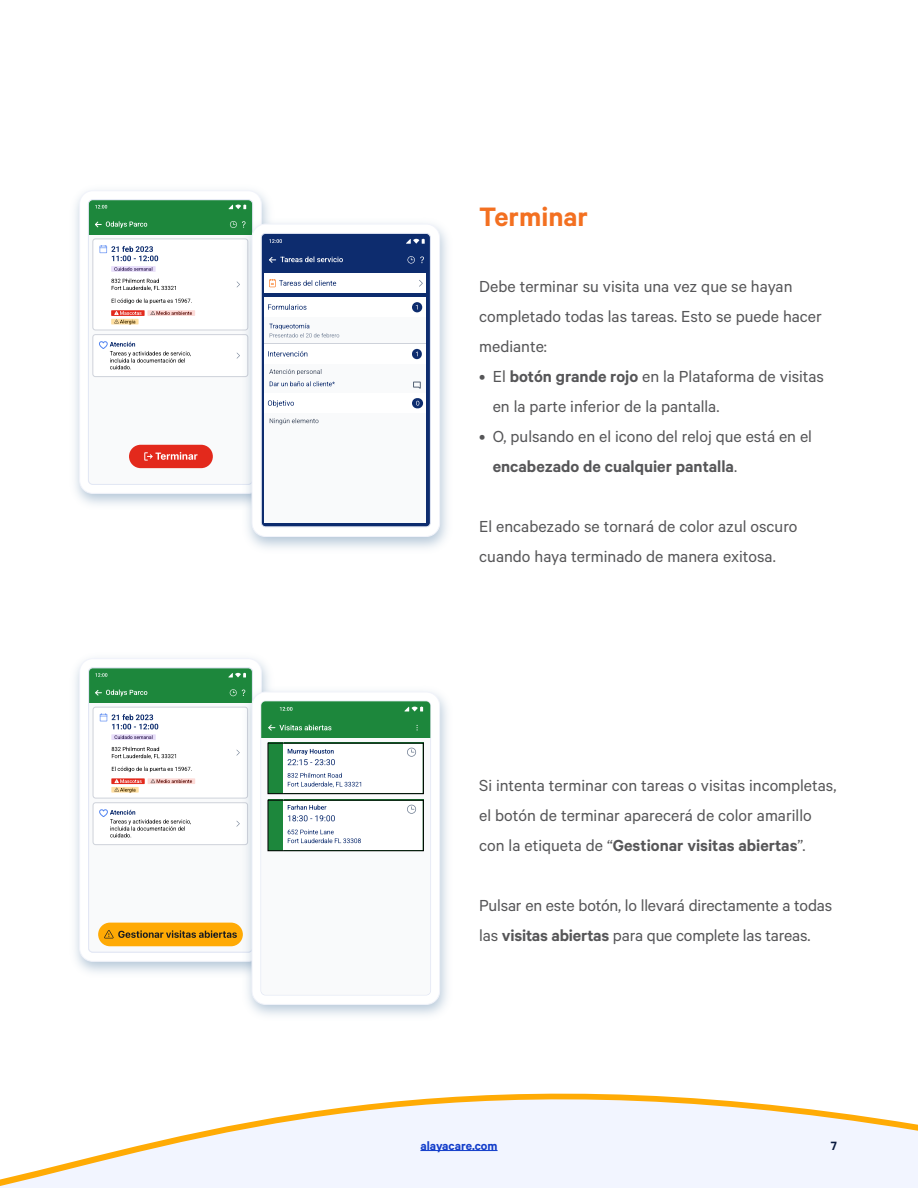
<style>
.page{position:relative;width:918px;height:1188px;background:#fff}
.page>*{position:absolute;margin:0;border:0;box-sizing:border-box;transform-origin:0 0}
.t1{font:600 30px "Calibre";color:#f37021}
.copy{font:18px/30px "Calibre";color:#565658}
.t2{font:600 13.5px "Calibre";color:#113cca}
.t3{font:600 13.5px "Calibre";color:#08193e}
.s1{font-weight:600}
</style>
<div class="page">
<svg style="left:0;top:1093px;width:918px;height:95px;fill:#f2f5ff"></svg>
<hr style="left:420px;top:1150px;width:78px;height:1px;background:#113cca">
<img style="left:75px;top:190px;width:194px;height:315px">
<div style="left:80px;top:191px;width:181px;height:302px;background:#fff;border-radius:13px"></div>
<div style="left:80px;top:191px;width:182px;height:303px;border:1px solid #f1f3fa;border-radius:13px"></div>
<svg style="left:90px;top:234px;width:147px;height:235px"></svg>
<div style="left:93px;top:239px;width:155px;height:91px;background:#fff;border-radius:3px"></div>
<svg style="left:100px;top:245px;width:58px;height:16px"></svg>
<svg style="left:111px;top:266px;width:45px;height:6px"></svg>
<svg style="left:114px;top:267px;width:38px;height:4px"></svg>
<svg style="left:111px;top:279px;width:65px;height:12px"></svg>
<svg style="left:112px;top:299px;width:80px;height:5px"></svg>
<svg style="left:111px;top:310px;width:34px;height:6px"></svg>
<div style="left:147px;top:310px;width:48px;height:6px;background:#fddbd8"></div>
<svg style="left:151px;top:311px;width:41px;height:4px"></svg>
<div style="left:111px;top:319px;width:28px;height:5px;background:#ffdfa0"></div>
<svg style="left:114px;top:311px;width:27px;height:13px"></svg>
<div style="left:93px;top:239px;width:155px;height:91px;border:1px solid #ced2da;border-radius:3px"></div>
<div style="left:93px;top:334px;width:155px;height:43px;background:#fff;border-radius:3px"></div>
<svg style="left:99px;top:341px;width:92px;height:28px"></svg>
<div style="left:93px;top:334px;width:155px;height:43px;border:1px solid #ced2da;border-radius:3px"></div>
<div style="left:88px;top:200px;width:165px;height:34px;background:#1d873c"></div>
<svg style="left:95px;top:221px;width:52px;height:7px"></svg>
<svg style="left:230px;top:221px;width:7px;height:7px"></svg>
<svg style="left:95px;top:205px;width:12px;height:4px"></svg>
<svg style="left:228px;top:205px;width:18px;height:4px"></svg>
<div style="left:129px;top:445px;width:84px;height:23px;background:#e3291c;border-radius:12px"></div>
<svg style="left:144px;top:452px;width:53px;height:9px"></svg>
<div style="left:88px;top:200px;width:165px;height:285px;border:1px solid #e2e7f4;border-radius:4px"></div>
<img style="left:237px;top:213px;width:210px;height:335px">
<div style="left:252px;top:224px;width:188px;height:313px;background:#fff;border-radius:14px"></div>
<div style="left:252px;top:224px;width:188px;height:313px;border:1px solid #f1f3fa;border-radius:14px"></div>
<div style="left:261px;top:234px;width:169px;height:36px;background:#0d2c6e"></div>
<svg style="left:269px;top:256px;width:74px;height:7px"></svg>
<svg style="left:408px;top:256px;width:16px;height:8px"></svg>
<svg style="left:263px;top:270px;width:166px;height:255px"></svg>
<svg style="left:269px;top:239px;width:13px;height:4px"></svg>
<svg style="left:406px;top:239px;width:19px;height:5px"></svg>
<div style="left:261px;top:233px;width:170px;height:294px;border:1px solid #e2e7f4;border-radius:4px"></div>
<img style="left:75px;top:658px;width:194px;height:315px">
<div style="left:80px;top:659px;width:181px;height:302px;background:#fff;border-radius:13px"></div>
<div style="left:80px;top:659px;width:182px;height:302px;border:1px solid #f1f3fa;border-radius:13px"></div>
<svg style="left:89px;top:706px;width:148px;height:246px"></svg>
<div style="left:98px;top:923px;width:145px;height:23px;background:#ffaa05;border-radius:12px"></div>
<svg style="left:104px;top:930px;width:133px;height:8px"></svg>
<div style="left:93px;top:707px;width:155px;height:91px;background:#fff;border-radius:3px"></div>
<svg style="left:100px;top:713px;width:58px;height:16px"></svg>
<svg style="left:111px;top:734px;width:45px;height:6px"></svg>
<svg style="left:115px;top:735px;width:38px;height:4px"></svg>
<svg style="left:112px;top:747px;width:64px;height:12px"></svg>
<svg style="left:112px;top:767px;width:80px;height:5px"></svg>
<div style="left:111px;top:778px;width:34px;height:6px;background:#e3291c"></div>
<div style="left:148px;top:778px;width:47px;height:6px;background:#fddbd8"></div>
<svg style="left:151px;top:779px;width:41px;height:4px"></svg>
<svg style="left:111px;top:787px;width:28px;height:6px"></svg>
<svg style="left:115px;top:779px;width:27px;height:14px"></svg>
<div style="left:93px;top:707px;width:155px;height:91px;border:1px solid #ced2da;border-radius:3px"></div>
<div style="left:93px;top:803px;width:155px;height:42px;background:#fff;border-radius:3px"></div>
<svg style="left:99px;top:809px;width:92px;height:28px"></svg>
<div style="left:93px;top:803px;width:155px;height:42px;border:1px solid #ced2da;border-radius:3px"></div>
<div style="left:89px;top:668px;width:163px;height:35px;background:#1d873c"></div>
<svg style="left:95px;top:689px;width:52px;height:7px"></svg>
<svg style="left:230px;top:689px;width:7px;height:7px"></svg>
<svg style="left:95px;top:673px;width:12px;height:4px"></svg>
<svg style="left:228px;top:673px;width:18px;height:4px"></svg>
<div style="left:88px;top:668px;width:165px;height:284px;border:1px solid #e2e7f4;border-radius:4px"></div>
<img style="left:237px;top:681px;width:210px;height:335px">
<div style="left:252px;top:692px;width:188px;height:312px;background:#fff;border-radius:14px"></div>
<div style="left:252px;top:692px;width:188px;height:313px;border:1px solid #f1f3fa;border-radius:14px"></div>
<div style="left:261px;top:701px;width:169px;height:37px;background:#1d873c"></div>
<svg style="left:268px;top:724px;width:63px;height:7px"></svg>
<div style="left:268px;top:743px;width:16px;height:51px;background:#1d873c"></div>
<svg style="left:288px;top:749px;width:47px;height:16px"></svg>
<svg style="left:407px;top:748px;width:9px;height:9px"></svg>
<svg style="left:288px;top:773px;width:73px;height:14px"></svg>
<hr style="left:284px;top:793px;width:140px;height:2px;background:#1d873c">
<hr style="left:423px;top:743px;width:2px;height:51px;background:#1d873c">
<hr style="left:284px;top:742px;width:140px;height:2px;background:#1d873c">
<div style="left:268px;top:743px;width:156px;height:51px;border:1px solid #000"></div>
<div style="left:268px;top:800px;width:16px;height:51px;background:#1d873c"></div>
<svg style="left:288px;top:805px;width:47px;height:16px"></svg>
<svg style="left:407px;top:805px;width:9px;height:9px"></svg>
<svg style="left:288px;top:830px;width:73px;height:13px"></svg>
<hr style="left:284px;top:850px;width:140px;height:2px;background:#1d873c">
<hr style="left:423px;top:800px;width:2px;height:51px;background:#1d873c">
<hr style="left:284px;top:799px;width:140px;height:2px;background:#1d873c">
<div style="left:268px;top:800px;width:156px;height:51px;border:1px solid #000"></div>
<svg style="left:280px;top:707px;width:12px;height:4px"></svg>
<svg style="left:404px;top:707px;width:19px;height:4px"></svg>
<p class="t1" style="left:479px;top:199px;width:110px">Terminar</p>
<p class="copy" style="left:479px;top:271px;width:315px">Debe terminar su visita una vez que se hayan</p>
<p class="copy" style="left:479px;top:301px;width:344px">completado todas las tareas. Esto se puede hacer</p>
<p class="copy" style="left:479px;top:331px;width:69px">mediante:</p>
<p class="copy" style="left:493px;top:361px;width:333px;text-indent:-14px">• El <span class="s1">botón grande rojo</span> en la Plataforma de visitas en la parte inferior de la pantalla.</p>
<p class="copy" style="left:493px;top:421px;width:321px;text-indent:-14px">• O, pulsando en el icono del reloj que está en el <span class="s1">encabezado de cualquier pantalla</span>.</p>
<p class="copy" style="left:479px;top:511px;width:320px">El encabezado se tornará de color azul oscuro cuando haya terminado de manera exitosa.</p>
<p class="copy" style="left:479px;top:769px;width:359px">Si intenta terminar con tareas o visitas incompletas, el botón de terminar aparecerá de color amarillo con la etiqueta de “<span class="s1">Gestionar visitas abiertas</span>”.</p>
<p class="copy" style="left:479px;top:889px;width:355px">Pulsar en este botón, lo llevará directamente a todas las <span class="s1">visitas abiertas</span> para que complete las tareas.</p>
<p class="t2" style="left:420px;top:1137px;width:79px">alayacare.com</p>
<p class="t3" style="left:831px;top:1137px;width:8px">7</p>
</div>
